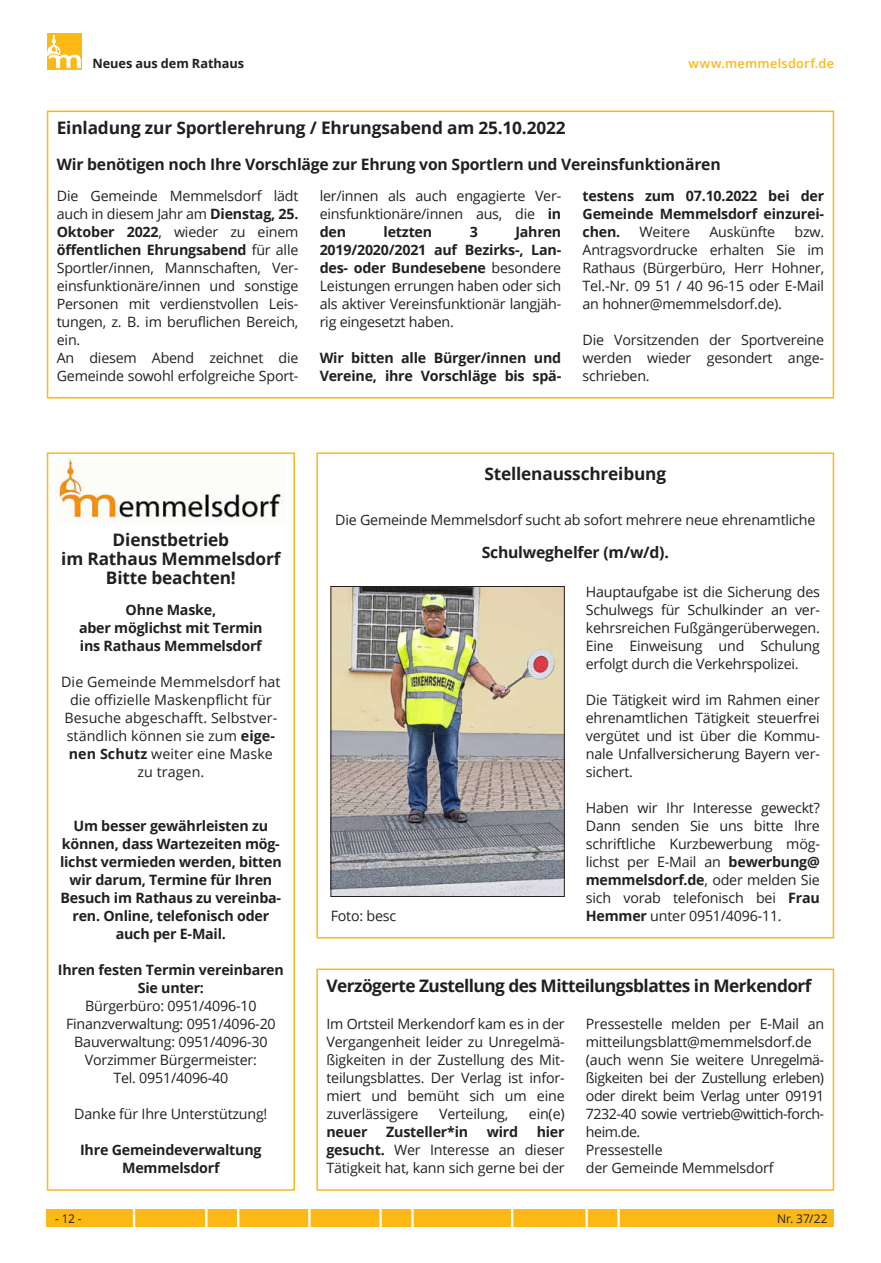
<style>
.page{position:relative;width:881px;height:1263px;background:#fff}
.page>*{position:absolute;margin:0;border:0;box-sizing:border-box;transform-origin:0 0}
.t1{font:700 17.25px/18.9px "Open Sans";letter-spacing:-.01em;color:#231f20;text-align:center}
.t2{font:700 17.25px "Open Sans";letter-spacing:-.03em;color:#231f20}
.t3{font:700 15.75px "Open Sans";letter-spacing:-.015em;color:#231f20}
.t4{font:14.25px/18px "Open Sans";letter-spacing:-.015em;color:#231f20;text-align:justify}
.t5{font:700 14.25px/18px "Open Sans";letter-spacing:-.015em;color:#231f20;text-align:center}
.t6{font:14.25px/18px "Open Sans";letter-spacing:.005em;color:#231f20;text-align:center}
.t7{font:600 12.75px "Open Sans";letter-spacing:.02em;color:#fcb814}
.t8{font:700 12.75px "Open Sans";color:#231f20}
.t9{font:12px "Open Sans";color:#231f20}
.s1{font-weight:700}
</style>
<div class="page">
<svg style="left:47px;top:34px;width:34px;height:36px"></svg>
<svg style="left:47px;top:35px;width:33px;height:33px"></svg>
<div style="left:47px;top:1210px;width:786px;height:17px;background:#fcb814"></div>
<svg style="left:133px;top:1210px;width:2px;height:17px"></svg>
<svg style="left:205px;top:1210px;width:2px;height:17px"></svg>
<svg style="left:237px;top:1210px;width:2px;height:17px"></svg>
<svg style="left:308px;top:1210px;width:2px;height:17px"></svg>
<svg style="left:379px;top:1210px;width:2px;height:17px"></svg>
<svg style="left:411px;top:1210px;width:2px;height:17px"></svg>
<svg style="left:511px;top:1210px;width:2px;height:17px"></svg>
<svg style="left:585px;top:1210px;width:2px;height:17px"></svg>
<svg style="left:617px;top:1210px;width:2px;height:17px"></svg>
<div style="left:47px;top:111px;width:786px;height:288px;border:2px solid #fcb814"></div>
<div style="left:316px;top:452px;width:517px;height:486px;border:2px solid #fcb814"></div>
<img style="left:332px;top:588px;width:230px;height:307px">
<div style="left:330px;top:586px;width:234px;height:311px;border:1px solid #231f20"></div>
<div style="left:316px;top:968px;width:517px;height:223px;border:2px solid #fcb814"></div>
<div style="left:47px;top:452px;width:248px;height:739px;border:2px solid #fcb814"></div>
<img style="left:56px;top:458px;width:229px;height:60px">
<p class="t8" style="left:92px;top:54px;width:153px">Neues aus dem Rathaus</p>
<p class="t7" style="left:688px;top:55px;width:147px">www.memmelsdorf.de</p>
<p class="t1" style="left:57px;top:118px;width:510px">Einladung zur Sportlerehrung / Ehrungsabend am 25.10.2022</p>
<p class="t3" style="left:57px;top:153px;width:665px">Wir benötigen noch Ihre Vorschläge zur Ehrung von Sportlern und Vereinsfunktionären</p>
<p class="t4" style="left:57px;top:186px;width:243px;text-align:left">Die Gemeinde Memmelsdorf lädt auch in diesem Jahr am <span class="s1">Dienstag, 25.<br>Oktober 2022</span>, wieder zu einem <span class="s1">öffentlichen Ehrungsabend</span> für alle<br>Sportler/innen, Mannschaften, Ver&shy;einsfunktionäre/innen und sonstige<br>Personen mit verdienstvollen Leis&shy;tungen, z. B. im beruflichen Bereich, ein.<br>An diesem Abend zeichnet die<br>Gemeinde sowohl erfolgreiche Sport-</p>
<p class="t4" style="left:319px;top:186px;width:243px">ler/innen als auch engagierte Ver&shy;einsfunktionäre/innen aus, die <span class="s1">in den</span></p>
<p class="t5" style="left:582px;top:186px;width:243px;text-align:justify">testens zum 07.10.2022 bei der Gemeinde Memmelsdorf einzurei&shy;chen.</p>
<p class="t4" style="left:639px;top:222px;width:52px">Weitere</p>
<p class="t4" style="left:709px;top:222px;width:67px">Auskünfte</p>
<p class="t4" style="left:582px;top:222px;width:243px;text-indent:212px">bzw.<br>Antragsvordrucke erhalten Sie im Rathaus (Bürgerbüro, Herr Hohner, Tel.-Nr. 09 51 / 40 96-15 oder E-Mail an hohner@memmelsdorf.de).</p>
<p class="t4" style="left:582px;top:330px;width:243px">Die Vorsitzenden der Sportvereine werden wieder gesondert ange&shy;schrieben.</p>
<p class="t4" style="left:319px;top:222px;width:243px;text-indent:195px"><span class="s1">Jahren 2019/2020/2021 auf Bezirks-, Lan&shy;des- oder Bundesebene</span> besondere Leistungen errungen haben oder sich als aktiver Vereinsfunktionär langjäh&shy;rig eingesetzt haben.</p>
<p class="t5" style="left:319px;top:348px;width:243px;text-align:left">Wir bitten alle Bürger/innen und<br>Vereine, ihre Vorschläge bis spä-</p>
<p class="t5" style="left:383px;top:222px;width:50px">letzten</p>
<p class="t5" style="left:469px;top:222px;width:10px">3</p>
<p class="t1" style="left:61px;top:529px;width:220px">Dienstbetrieb<br>im Rathaus Memmelsdorf<br>Bitte beachten!</p>
<p class="t5" style="left:79px;top:600px;width:185px">Ohne Maske,<br>aber möglichst mit Termin ins Rathaus Memmelsdorf</p>
<p class="t6" style="left:61px;top:672px;width:221px">Die Gemeinde Memmelsdorf hat die offizielle Maskenpflicht für<br>Besuche abgeschafft. Selbstver&shy;ständlich können sie zum <span class="s1">eige&shy;nen Schutz</span> weiter eine Maske zu tragen.</p>
<p class="t5" style="left:60px;top:816px;width:223px">Um besser gewährleisten zu können, dass Wartezeiten mög&shy;lichst vermieden werden, bitten wir darum, Termine für Ihren<br>Besuch im Rathaus zu vereinba&shy;ren. Online, telefonisch oder auch per E-Mail.</p>
<p class="t5" style="left:58px;top:960px;width:227px">Ihren festen Termin vereinbaren<br>Sie unter:</p>
<p class="t4" style="left:66px;top:996px;width:211px;text-align:center">Bürgerbüro: 0951/4096-10<br>Finanzverwaltung: 0951/4096-20<br>Bauverwaltung: 0951/4096-30<br>Vorzimmer Bürgermeister:<br>Tel. 0951/4096-40</p>
<p class="t4" style="left:74px;top:1104px;width:194px">Danke für Ihre Unterstützung!</p>
<p class="t5" style="left:80px;top:1140px;width:183px">Ihre Gemeindeverwaltung<br>Memmelsdorf</p>
<p class="t1" style="left:484px;top:464px;width:183px">Stellenausschreibung</p>
<p class="t4" style="left:335px;top:510px;width:481px">Die Gemeinde Memmelsdorf sucht ab sofort mehrere neue ehrenamtliche</p>
<p class="t3" style="left:481px;top:542px;width:188px">Schulweghelfer (m/w/d).</p>
<p class="t4" style="left:585px;top:582px;width:235px">Hauptaufgabe ist die Sicherung des Schulwegs für Schulkinder an ver&shy;kehrsreichen Fußgängerüberwegen.<br>Eine Einweisung und Schulung erfolgt durch die Verkehrspolizei.</p>
<p class="t4" style="left:585px;top:690px;width:235px">Die Tätigkeit wird im Rahmen einer ehrenamtlichen Tätigkeit steuerfrei vergütet und ist über die Kommu&shy;nale Unfallversicherung Bayern ver&shy;sichert.</p>
<p class="t4" style="left:585px;top:798px;width:235px">Haben wir Ihr Interesse geweckt?<br>Dann senden Sie uns bitte Ihre schriftliche Kurzbewerbung mög&shy;lichst per E-Mail an <span class="s1">bewerbung@ memmelsdorf.de</span>, oder melden Sie sich vorab telefonisch bei <span class="s1">Frau</span></p>
<p class="t4" style="left:330px;top:906px;width:67px">Foto: besc</p>
<p class="t4" style="left:585px;top:906px;width:197px"><span class="s1">Hemmer</span> unter 0951/4096-11.</p>
<p class="t2" style="left:326px;top:973px;width:486px">Verzögerte Zustellung des Mitteilungsblattes in Merkendorf</p>
<p class="t4" style="left:326px;top:1014px;width:240px">Im Ortsteil Merkendorf kam es in der Vergangenheit leider zu Unregelmä&shy;ßigkeiten in der Zustellung des Mit&shy;teilungsblattes. Der Verlag ist infor&shy;miert und bemüht sich um eine zuverlässigere</p>
<p class="t4" style="left:585px;top:1014px;width:240px;text-align:left">Pressestelle melden per E-Mail an mitteilungsblatt@memmelsdorf.de (auch wenn Sie weitere Unregelmä&shy;ßigkeiten bei der Zustellung erleben) oder direkt beim Verlag unter 09191<br>7232-40 sowie vertrieb@wittich-forch&shy;heim.de.<br>Pressestelle<br>der Gemeinde Memmelsdorf</p>
<p class="t4" style="left:439px;top:1104px;width:71px">Verteilung,</p>
<p class="t4" style="left:528px;top:1104px;width:37px">ein(e)</p>
<p class="t4" style="left:326px;top:1122px;width:240px;text-indent:210px"><span class="s1">hier gesucht.</span> Wer Interesse an dieser Tätigkeit hat, kann sich gerne bei der</p>
<p class="t5" style="left:326px;top:1122px;width:43px">neuer</p>
<p class="t5" style="left:386px;top:1122px;width:84px">Zusteller*in</p>
<p class="t5" style="left:486px;top:1122px;width:33px">wird</p>
<p class="t9" style="left:55px;top:1211px;width:28px">- 12 -</p>
<p class="t9" style="left:776px;top:1211px;width:52px">Nr. 37/22</p>
</div>
